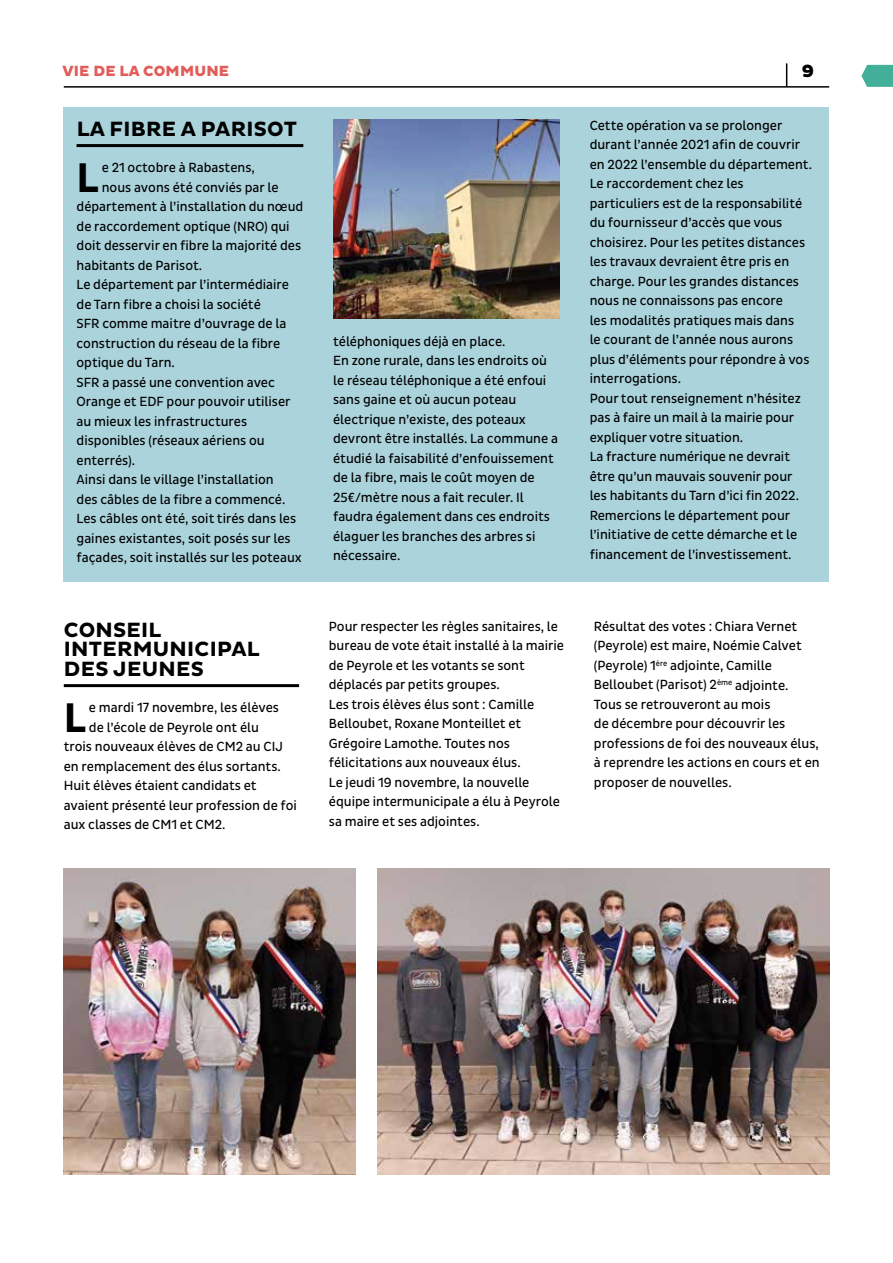
<style>
.page{position:relative;width:893px;height:1263px;background:#fff}
.page>*{position:absolute;margin:0;border:0;box-sizing:border-box;transform-origin:0 0}
.t1{font:700 42.15px "Pluto Sans Cond";color:#000}
.t2{font:700 21px/19.5px "Pluto Sans";letter-spacing:.015em;color:#000}
.t3{font:800 18px "Pluto Sans";color:#000}
.t4{font:800 15px "Pluto Sans";letter-spacing:.015em;color:#e15d5a}
.t5{font:13.5px/19.5px "Pluto Sans Cond";color:#000}
</style>
<div class="page">
<div style="left:64px;top:107px;width:765px;height:474px;background:#aad3dc"></div>
<hr style="left:77px;top:144px;width:226px;height:3px;background:#000">
<img style="left:333px;top:120px;width:227px;height:199px">
<hr style="left:64px;top:86px;width:765px;height:2px;background:#000">
<svg style="left:786px;top:63px;width:1px;height:23px"></svg>
<svg style="left:861px;top:65px;width:32px;height:22px"></svg>
<hr style="left:64px;top:684px;width:235px;height:3px;background:#000">
<img style="left:64px;top:869px;width:291px;height:305px">
<img style="left:377px;top:869px;width:452px;height:305px">
<p class="t4" style="left:62px;top:62px;width:168px">VIE DE LA COMMUNE</p>
<h3 class="t3" style="left:802px;top:61px;width:14px">9</h3>
<h2 class="t2" style="left:77px;top:119px;width:222px">LA FIBRE A PARISOT</h2>
<h1 class="t1" style="left:77px;top:153px;width:24px">L</h1>
<p class="t5" style="left:102px;top:158px;width:155px">e 21 octobre à Rabastens,</p>
<p class="t5" style="left:102px;top:177px;width:178px">nous avons été conviés par le</p>
<p class="t5" style="left:77px;top:197px;width:228px">département à l’installation du nœud</p>
<p class="t5" style="left:77px;top:216px;width:215px">de raccordement optique (NRO) qui</p>
<p class="t5" style="left:77px;top:236px;width:226px">doit desservir en fibre la majorité des</p>
<p class="t5" style="left:77px;top:255px;width:127px">habitants de Parisot.</p>
<p class="t5" style="left:77px;top:275px;width:214px">Le département par l’intermédiaire</p>
<p class="t5" style="left:77px;top:294px;width:186px">de Tarn fibre a choisi la société</p>
<p class="t5" style="left:77px;top:314px;width:211px">SFR comme maitre d’ouvrage de la</p>
<p class="t5" style="left:77px;top:333px;width:205px">construction du réseau de la fibre</p>
<p class="t5" style="left:77px;top:353px;width:100px">optique du Tarn.</p>
<p class="t5" style="left:77px;top:372px;width:200px">SFR a passé une convention avec</p>
<p class="t5" style="left:77px;top:392px;width:216px">Orange et EDF pour pouvoir utiliser</p>
<p class="t5" style="left:77px;top:411px;width:172px">au mieux les infrastructures</p>
<p class="t5" style="left:77px;top:431px;width:190px">disponibles (réseaux aériens ou</p>
<p class="t5" style="left:77px;top:450px;width:60px">enterrés).</p>
<p class="t5" style="left:77px;top:470px;width:199px">Ainsi dans le village l’installation</p>
<p class="t5" style="left:77px;top:489px;width:210px">des câbles de la fibre a commencé.</p>
<p class="t5" style="left:77px;top:509px;width:221px">Les câbles ont été, soit tirés dans les</p>
<p class="t5" style="left:77px;top:528px;width:216px">gaines existantes, soit posés sur les</p>
<p class="t5" style="left:77px;top:548px;width:227px">façades, soit installés sur les poteaux</p>
<h2 class="t2" style="left:64px;top:620px;width:197px">CONSEIL<br>INTERMUNICIPAL<br>DES JEUNES</h2>
<h1 class="t1" style="left:64px;top:693px;width:24px">L</h1>
<p class="t5" style="left:89px;top:698px;width:192px">e mardi 17 novembre, les élèves</p>
<p class="t5" style="left:89px;top:717px;width:172px">de l’école de Peyrole ont élu</p>
<p class="t5" style="left:64px;top:737px;width:221px">trois nouveaux élèves de CM2 au CIJ</p>
<p class="t5" style="left:64px;top:756px;width:219px">en remplacement des élus sortants.</p>
<p class="t5" style="left:64px;top:776px;width:194px">Huit élèves étaient candidats et</p>
<p class="t5" style="left:64px;top:795px;width:235px">avaient présenté leur profession de foi</p>
<p class="t5" style="left:64px;top:815px;width:163px">aux classes de CM1 et CM2.</p>
<p class="t5" style="left:333px;top:332px;width:226px">téléphoniques déjà en place.<br>En zone rurale, dans les endroits où le réseau téléphonique a été enfoui sans gaine et où aucun poteau électrique n’existe, des poteaux devront être installés. La commune a étudié la faisabilité d’enfouissement de la fibre, mais le coût moyen de<br>25€/mètre nous a fait reculer. Il faudra également dans ces endroits élaguer les branches des arbres si nécessaire.</p>
<p class="t5" style="left:590px;top:116px;width:224px">Cette opération va se prolonger durant l’année 2021 afin de couvrir en 2022 l’ensemble du département.<br>Le raccordement chez les particuliers est de la responsabilité du fournisseur d’accès que vous choisirez. Pour les petites distances les travaux devraient être pris en charge. Pour les grandes distances nous ne connaissons pas encore<br>les modalités pratiques mais dans<br>le courant de l’année nous aurons plus d’éléments pour répondre à vos interrogations.<br>Pour tout renseignement n’hésitez pas à faire un mail à la mairie pour expliquer votre situation.<br>La fracture numérique ne devrait être qu’un mauvais souvenir pour les habitants du Tarn d’ici fin 2022.<br>Remercions le département pour l’initiative de cette démarche et le financement de l’investissement.</p>
<p class="t5" style="left:329px;top:617px;width:237px">Pour respecter les règles sanitaires, le bureau de vote était installé à la mairie de Peyrole et les votants se sont déplacés par petits groupes.<br>Les trois élèves élus sont : Camille Belloubet, Roxane Monteillet et Grégoire Lamothe. Toutes nos félicitations aux nouveaux élus.<br>Le jeudi 19 novembre, la nouvelle équipe intermunicipale a élu à Peyrole sa maire et ses adjointes.</p>
<p class="t5" style="left:594px;top:617px;width:227px">Résultat des votes : Chiara Vernet (Peyrole) est maire, Noémie Calvet (Peyrole) 1<sup>ère</sup> adjointe, Camille Belloubet (Parisot) 2<sup>ème</sup> adjointe.<br>Tous se retrouveront au mois<br>de décembre pour découvrir les professions de foi des nouveaux élus, à reprendre les actions en cours et en proposer de nouvelles.</p>
</div>
